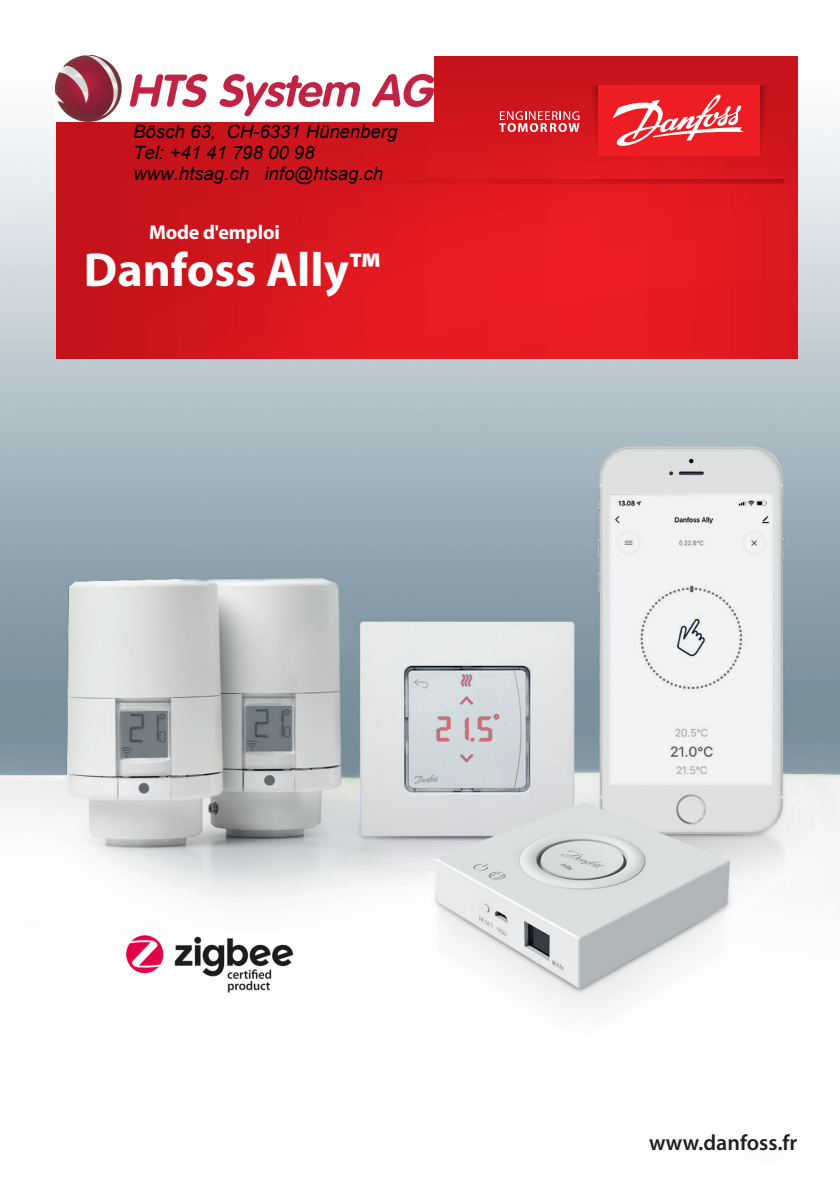
<style>
.page{position:relative;width:840px;height:1191px;background:#fff}
.page>*{position:absolute;margin:0;border:0;box-sizing:border-box;transform-origin:0 0}
.t1{font:700 48px "Myriad Pro";color:#fff}
.t2{font:600 22px "Myriad Pro";color:#231f20}
.t3{font:700 20px "Myriad Pro";letter-spacing:-.01em;color:#fff}
.t4{font:italic 18.4px/21px "Arial";color:#000}
</style>
<div class="page">
<img style="left:0;top:56px;width:839px;height:955px">
<svg style="left:57px;top:57px;width:740px;height:302px;background:#d8171e"></svg>
<svg style="left:759px;top:85px;width:13px;height:71px"></svg>
<svg style="left:585px;top:85px;width:12px;height:71px"></svg>
<svg style="left:274px;top:179px;width:508px;height:4px;background:#c6151c"></svg>
<div style="left:597px;top:85px;width:162px;height:71px;background:#ee1d23"></div>
<svg style="left:499px;top:111px;width:80px;height:21px;background:#e0666b"></svg>
<svg style="left:612px;top:94px;width:131px;height:52px"></svg>
<img style="left:118px;top:935px;width:184px;height:61px">
<img style="left:56px;top:56px;width:377px;height:66px">
<p class="t4" style="left:133px;top:123px;width:265px">Bösch 63, CH-6331 Hünenberg<br>Tel: +41 41 798 00 98 www.htsag.ch info@htsag.ch</p>
<p class="t3" style="left:149px;top:221px;width:132px">Mode d'emploi</p>
<h1 class="t1" style="left:84px;top:243px;width:297px">Danfoss Ally™</h1>
<p class="t2" style="left:648px;top:1130px;width:150px">www.danfoss.fr</p>
</div>
